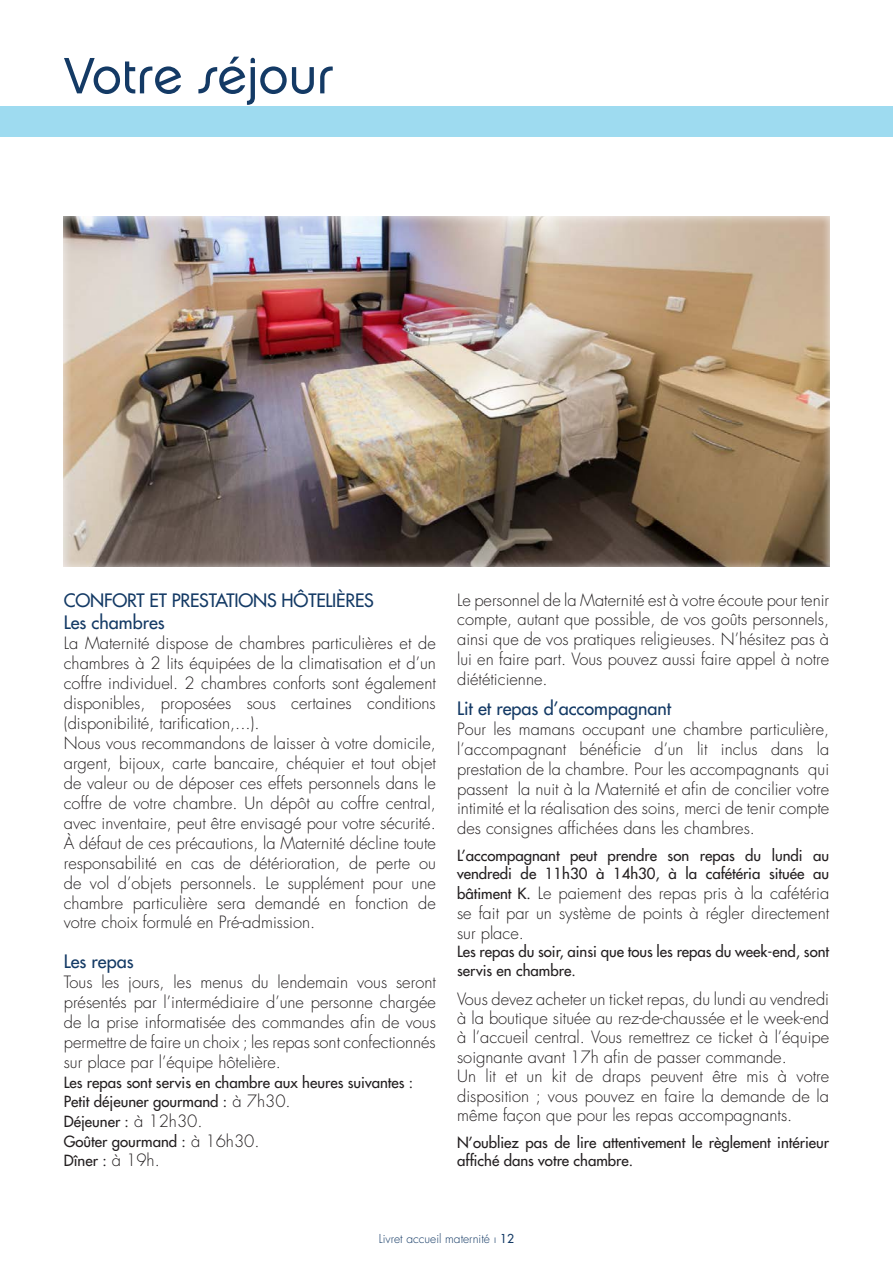
<style>
.page{position:relative;width:893px;height:1263px;background:#fff}
.page>*{position:absolute;margin:0;border:0;box-sizing:border-box;transform-origin:0 0}
.t1{font:51px "Chalet London Nineteen Seventy";color:#143a65}
.TITRE{font:500 18px "Futura Std";letter-spacing:-.01em;color:#143a65}
.SOUS_TITRE{font:500 18px "Futura Std";color:#143a65}
.TEXTE{font:500 18px "Futura Std";color:#143a65}
.TEXTE-2{font:300 16.5px/20px "Futura LT";color:#231f20;text-align:justify}
.TEXTE-3{font:500 15px/18px "Futura Std";color:#231f20}
.t2{font:300 12px "Futura LT";color:#143a65}
.s1{font-family:"Futura LT";font-weight:300;font-size:16.5px}
.s2{font-family:"Futura Std";font-weight:500;font-size:15px}
.s3{font-family:"Futura Std";font-weight:500}
</style>
<div class="page">
<div style="left:0;top:106px;width:893px;height:31px;background:#9edbf0"></div>
<div style="left:63px;top:214px;width:768px;height:353px;background:#fff;opacity:.75"></div>
<p class="t1" style="left:64px;top:44px;width:272px">Votre séjour</p>
<p class="TITRE" style="left:64px;top:589px;width:312px">CONFORT ET PRESTATIONS HÔTELIÈRES</p>
<p class="TEXTE" style="left:64px;top:611px;width:103px">Les chambres</p>
<p class="TEXTE-2" style="left:64px;top:633px;width:374px">La Maternité dispose de chambres particulières et de chambres à 2 lits équipées de la climatisation et d’un coffre individuel. 2 chambres conforts sont également disponibles, proposées sous certaines conditions (disponibilité, tarification,...).</p>
<p class="TEXTE-2" style="left:64px;top:733px;width:374px">Nous vous recommandons de laisser à votre domicile, argent, bijoux, carte bancaire, chéquier et tout objet de valeur ou de déposer ces effets personnels dans le coffre de votre chambre. Un dépôt au coffre central, avec inventaire, peut être envisagé pour votre sécurité.<br>À défaut de ces précautions, la Maternité décline toute responsabilité en cas de détérioration, de perte ou de vol d’objets personnels. Le supplément pour une chambre particulière sera demandé en fonction de votre choix formulé en Pré-admission.</p>
<p class="TEXTE" style="left:64px;top:950px;width:71px">Les repas</p>
<p class="TEXTE-2" style="left:64px;top:973px;width:374px">Tous les jours, les menus du lendemain vous seront présentés par l’intermédiaire d’une personne chargée de la prise informatisée des commandes afin de vous permettre de faire un choix ; les repas sont confectionnés sur place par l’équipe hôtelière.</p>
<p class="TEXTE-3" style="left:64px;top:1073px;width:351px">Les repas sont servis en chambre aux heures suivantes :</p>
<p class="TEXTE-3" style="left:64px;top:1093px;width:228px">Petit déjeuner gourmand : <span class="s1">à 7h30.</span></p>
<p class="TEXTE-3" style="left:64px;top:1113px;width:140px">Déjeuner : <span class="s1">à 12h30.</span></p>
<p class="TEXTE-3" style="left:64px;top:1132px;width:197px">Goûter gourmand : <span class="s1">à 16h30.</span></p>
<p class="TEXTE-3" style="left:64px;top:1152px;width:98px">Dîner : <span class="s1">à 19h.</span></p>
<p class="TEXTE-2" style="left:457px;top:590px;width:374px">Le personnel de la Maternité est à votre écoute pour tenir compte, autant que possible, de vos goûts personnels, ainsi que de vos pratiques religieuses. N’hésitez pas à lui en faire part. Vous pouvez aussi faire appel à notre diététicienne.</p>
<p class="SOUS_TITRE" style="left:457px;top:697px;width:216px">Lit et repas d’accompagnant</p>
<p class="TEXTE-2" style="left:457px;top:720px;width:374px">Pour les mamans occupant une chambre particulière, l’accompagnant bénéficie d’un lit inclus dans la prestation de la chambre. Pour les accompagnants qui passent la nuit à la Maternité et afin de concilier votre intimité et la réalisation des soins, merci de tenir compte des consignes affichées dans les chambres.</p>
<p class="TEXTE-3" style="left:457px;top:847px;width:374px">L’accompagnant peut prendre son repas du lundi au vendredi de 11h30 à 14h30, à la cafétéria située au</p>
<p class="TEXTE-2" style="left:457px;top:883px;width:374px"><span class="s2">bâtiment K.</span> Le paiement des repas pris à la cafétéria se fait par un système de points à régler directement sur place.</p>
<p class="TEXTE-3" style="left:457px;top:941px;width:374px;line-height:19.8px">Les repas du soir, ainsi que tous les repas du week-end, sont servis en chambre.</p>
<p class="TEXTE-2" style="left:457px;top:989px;width:374px;line-height:19.4px">Vous devez acheter un ticket repas, du lundi au vendredi à la boutique située au rez-de-chaussée et le week-end à l’accueil central. Vous remettrez ce ticket à l’équipe soignante avant 17h afin de passer commande.</p>
<p class="TEXTE-2" style="left:457px;top:1067px;width:374px">Un lit et un kit de draps peuvent être mis à votre disposition ; vous pouvez en faire la demande de la même façon que pour les repas accompagnants.</p>
<p class="TEXTE-3" style="left:457px;top:1134px;width:374px">N’oubliez pas de lire attentivement le règlement intérieur affiché dans votre chambre.</p>
<p class="t2" style="left:379px;top:1231px;width:137px">Livret accueil maternité ı <span class="s3">12</span></p>
</div>
